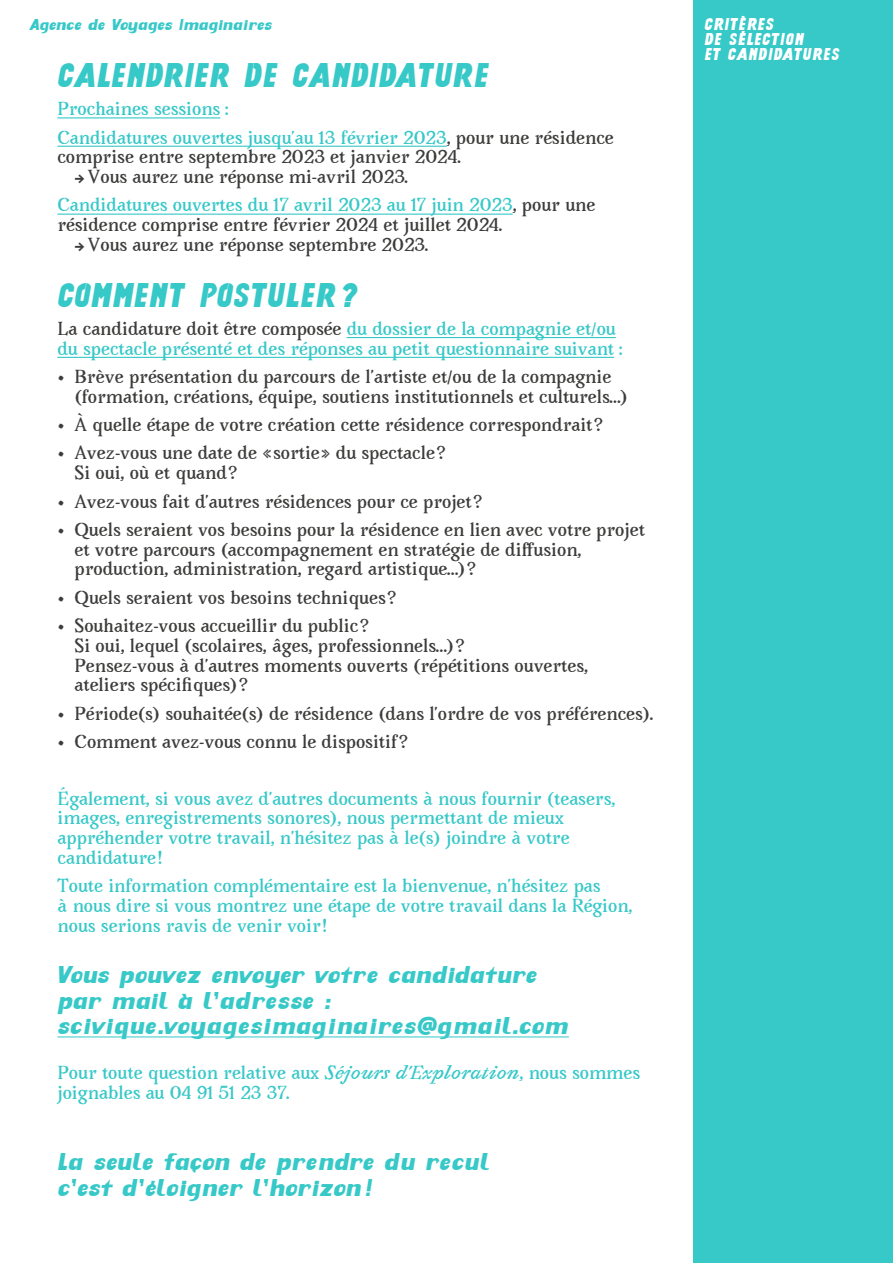
<style>
.page{position:relative;width:893px;height:1263px;background:#fff}
.page>*{position:absolute;margin:0;border:0;box-sizing:border-box;transform-origin:0 0}
.t1{font:36px "Crickx Shark Cut";letter-spacing:-.02em;color:#37c8c8}
.t2{font:36px "Crickx Shark Cut";letter-spacing:-.04em;color:#37c8c8}
.t3{font:25.5px/25.5px "Crickx Shark Cut";color:#37c8c8}
.t4{font:25.5px/25.5px "Crickx Shark Cut";letter-spacing:-.02em;color:#37c8c8}
.t5{font:18px/15px "Crickx Shark Cut";color:#fff}
.t6{font:700 16.5px/19.8px "Avara";color:#3c3c3b}
.t7{font:700 16.5px/19.8px "Avara";color:#37c8c8}
.t8{font:16.5px "Crickx Shark Cut";letter-spacing:-.04em;color:#37c8c8}
.s1{color:#3c3c3b}
.s2{font-family:"Source Sans Pro";color:#3c3c3b}
.s3{font-family:"Source Sans Pro"}
.s4{font-style:italic}
</style>
<div class="page">
<hr style="left:57px;top:117px;width:163px;height:1px;background:#37c8c8">
<hr style="left:57px;top:146px;width:390px;height:1px;background:#37c8c8">
<hr style="left:57px;top:214px;width:456px;height:1px;background:#37c8c8">
<hr style="left:347px;top:337px;width:269px;height:1px;background:#37c8c8">
<hr style="left:57px;top:357px;width:557px;height:1px;background:#37c8c8">
<hr style="left:57px;top:1037px;width:512px;height:1px;background:#37c8c8">
<div style="left:694px;top:0;width:199px;height:1263px;background:#37c8c8"></div>
<p class="t8" style="left:30px;top:17px;width:244px">Agence de Voyages Imaginaires</p>
<p class="t5" style="left:704px;top:17px;width:137px">CRITÈRES<br>DE SÉLECTION<br>ET CANDIDATURES</p>
<h1 class="t1" style="left:57px;top:58px;width:434px">CALENDRIER DE CANDIDATURE</h1>
<p class="t7" style="left:57px;top:95px;width:558px;line-height:28.3px">Prochaines sessions :<br>Candidatures ouvertes jusqu’au 13 février 2023<span class="s1">, pour une résidence</span></p>
<p class="t6" style="left:57px;top:147px;width:405px">comprise entre septembre 2023 et janvier 2024.</p>
<p class="t7" style="left:57px;top:163px;width:539px;line-height:28.3px;text-indent:17px"><span class="s2">→</span> <span class="s1">Vous aurez une réponse mi-avril 2023.<br></span>Candidatures ouvertes du 17 avril 2023 au 17 juin 2023<span class="s1">, pour une</span></p>
<p class="t6" style="left:57px;top:215px;width:447px">résidence comprise entre février 2024 et juillet 2024.</p>
<p class="t6" style="left:74px;top:235px;width:356px"><span class="s3">→</span> Vous aurez une réponse septembre 2023.</p>
<h1 class="t2" style="left:57px;top:278px;width:303px">COMMENT POSTULER ?</h1>
<p class="t7" style="left:57px;top:319px;width:567px"><span class="s1">La candidature doit être composée</span> du dossier de la compagnie et/ou du spectacle présenté et des réponses au petit questionnaire suivant :</p>
<p class="t6" style="left:74px;top:367px;width:555px;text-indent:-17px">• Brève présentation du parcours de l’artiste et/ou de la compagnie (formation, créations, équipe, soutiens institutionnels et culturels…)</p>
<p class="t6" style="left:57px;top:415px;width:547px">• À quelle étape de votre création cette résidence correspondrait?</p>
<p class="t6" style="left:74px;top:443px;width:373px;text-indent:-17px">• Avez-vous une date de «sortie» du spectacle?<br>Si oui, où et quand?</p>
<p class="t6" style="left:57px;top:491px;width:426px">• Avez-vous fait d’autres résidences pour ce projet?</p>
<p class="t6" style="left:74px;top:520px;width:572px;text-indent:-17px">• Quels seraient vos besoins pour la résidence en lien avec votre projet et votre parcours (accompagnement en stratégie de diffusion, production, administration, regard artistique…)?</p>
<p class="t6" style="left:57px;top:587px;width:341px">• Quels seraient vos besoins techniques?</p>
<p class="t6" style="left:75px;top:616px;width:515px;text-indent:-17px">• Souhaitez-vous accueillir du public?<br>Si oui, lequel (scolaires, âges, professionnels…)?<br>Pensez-vous à d’autres moments ouverts (répétitions ouvertes, ateliers spécifiques)?</p>
<p class="t6" style="left:58px;top:703px;width:597px">• Période(s) souhaitée(s) de résidence (dans l’ordre de vos préférences).</p>
<p class="t6" style="left:58px;top:732px;width:352px">• Comment avez-vous connu le dispositif?</p>
<p class="t7" style="left:58px;top:788px;width:559px">Également, si vous avez d’autres documents à nous fournir (teasers, images, enregistrements sonores), nous permettant de mieux appréhender votre travail, n’hésitez pas à le(s) joindre à votre candidature!</p>
<p class="t7" style="left:58px;top:876px;width:577px">Toute information complémentaire est la bienvenue, n’hésitez pas<br>à nous dire si vous montrez une étape de votre travail dans la Région, nous serions ravis de venir voir!</p>
<h2 class="t3" style="left:57px;top:963px;width:513px">Vous pouvez envoyer votre candidature par mail à l’adresse : scivique.voyagesimaginaires@gmail.com</h2>
<p class="t7" style="left:57px;top:1063px;width:584px">Pour toute question relative aux <span class="s4">Séjours d’Exploration</span>, nous sommes joignables au 04 91 51 23 37.</p>
<h2 class="t4" style="left:57px;top:1150px;width:434px">La seule façon de prendre du recul c’est d’éloigner l’horizon!</h2>
</div>
